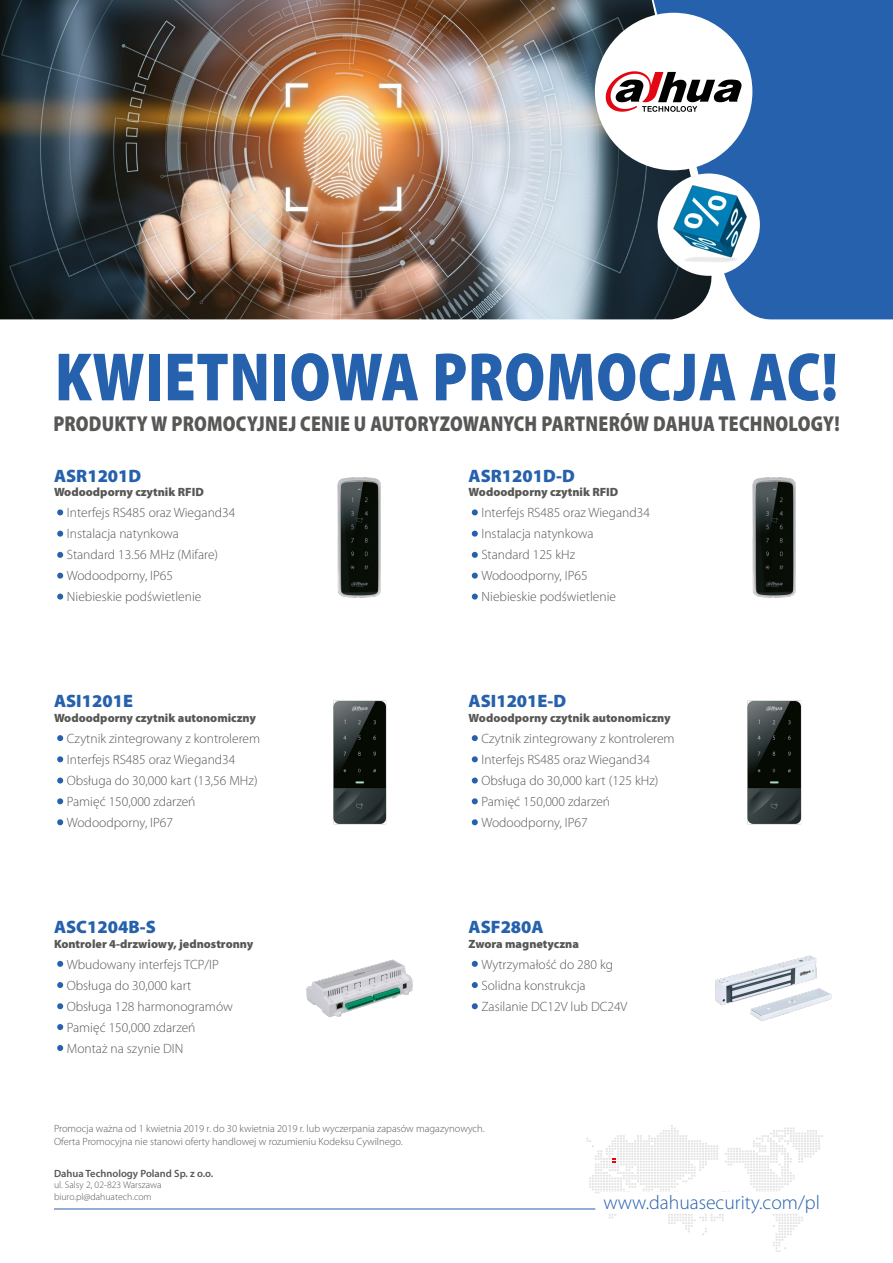
<style>
.page{position:relative;width:893px;height:1263px;background:#fff}
.page>*{position:absolute;margin:0;border:0;box-sizing:border-box;transform-origin:0 0}
.t1{font:900 semi-condensed 69px "Myriad Pro";letter-spacing:.01em;color:#2561ac;scale:.9 1}
.t2{font:900 semi-condensed 21.6px "Myriad Pro";letter-spacing:.01em;color:#575756;scale:.9 1}
.t3{font:300 19.65px "Myriad Pro";color:#2561ac}
.t4{font:900 18px "Myriad Pro";color:#2561ac}
.t5{font:300 13.5px/21px "Myriad Pro";color:#575756}
.t6{font:900 12px "Myriad Pro";color:#575756}
.t7{font:300 10.5px/12.6px "Myriad Pro";color:#575756}
.t8{font:600 10.5px "Myriad Pro";color:#575756}
.t9{font:300 9.75px/11.7px "Myriad Pro";color:#575756}
</style>
<div class="page">
<img style="left:0;top:0;width:648px;height:319px">
<svg style="left:648px;top:0;width:245px;height:319px;background:#2d63a5"></svg>
<svg style="left:586px;top:1125px;width:237px;height:127px"></svg>
<div style="left:600px;top:1192px;width:223px;height:21px;background:#fff"></div>
<hr style="left:54px;top:1208px;width:541px;height:1px;background:#2561ac">
<img style="left:747px;top:700px;width:55px;height:125px">
<svg style="left:472px;top:735px;width:6px;height:6px"></svg>
<svg style="left:472px;top:777px;width:6px;height:6px"></svg>
<svg style="left:472px;top:819px;width:6px;height:6px"></svg>
<svg style="left:472px;top:756px;width:6px;height:6px"></svg>
<svg style="left:472px;top:798px;width:6px;height:6px"></svg>
<img style="left:337px;top:477px;width:44px;height:121px">
<svg style="left:57px;top:509px;width:6px;height:6px"></svg>
<svg style="left:57px;top:552px;width:6px;height:6px"></svg>
<svg style="left:57px;top:594px;width:6px;height:6px"></svg>
<svg style="left:57px;top:531px;width:6px;height:6px"></svg>
<svg style="left:57px;top:573px;width:6px;height:6px"></svg>
<img style="left:715px;top:955px;width:117px;height:66px">
<svg style="left:472px;top:961px;width:6px;height:6px"></svg>
<svg style="left:472px;top:1003px;width:6px;height:6px"></svg>
<svg style="left:472px;top:982px;width:6px;height:6px"></svg>
<img style="left:306px;top:959px;width:107px;height:59px">
<svg style="left:57px;top:961px;width:6px;height:6px"></svg>
<svg style="left:57px;top:1003px;width:6px;height:6px"></svg>
<svg style="left:57px;top:1045px;width:6px;height:6px"></svg>
<svg style="left:57px;top:982px;width:6px;height:6px"></svg>
<svg style="left:57px;top:1024px;width:6px;height:6px"></svg>
<img style="left:333px;top:700px;width:54px;height:125px">
<svg style="left:57px;top:735px;width:6px;height:6px"></svg>
<svg style="left:57px;top:777px;width:6px;height:6px"></svg>
<svg style="left:57px;top:819px;width:6px;height:6px"></svg>
<svg style="left:57px;top:756px;width:6px;height:6px"></svg>
<svg style="left:57px;top:798px;width:6px;height:6px"></svg>
<svg style="left:472px;top:509px;width:6px;height:6px"></svg>
<svg style="left:472px;top:552px;width:6px;height:6px"></svg>
<svg style="left:472px;top:594px;width:6px;height:6px"></svg>
<svg style="left:472px;top:531px;width:6px;height:6px"></svg>
<svg style="left:472px;top:573px;width:6px;height:6px"></svg>
<img style="left:752px;top:477px;width:44px;height:121px">
<div style="left:599px;top:17px;width:149px;height:149px;background:#fff;border-radius:50%"></div>
<div style="left:595px;top:13px;width:157px;height:157px;border:8px solid #fff;border-radius:50%"></div>
<svg style="left:606px;top:71px;width:135px;height:41px"></svg>
<div style="left:660px;top:176px;width:97px;height:97px;background:#fff;border-radius:50%"></div>
<img style="left:672px;top:185px;width:76px;height:80px">
<div style="left:658px;top:173px;width:102px;height:103px;border:5px solid #fff;border-radius:50%"></div>
<h1 class="t1" style="left:55px;top:332px;width:872px">KWIETNIOWA PROMOCJA AC!</h1>
<h2 class="t2" style="left:53px;top:409px;width:875px">PRODUKTY W PROMOCYJNEJ CENIE U AUTORYZOWANYCH PARTNERÓW DAHUA TECHNOLOGY!</h2>
<h3 class="t4" style="left:54px;top:464px;width:89px">ASR1201D</h3>
<p class="t6" style="left:54px;top:484px;width:151px">Wodoodporny czytnik RFID</p>
<p class="t5" style="left:67px;top:502px;width:170px">Interfejs RS485 oraz Wiegand34<br>Instalacja natynkowa<br>Standard 13.56 MHz (Mifare)<br>Wodoodporny, IP65<br>Niebieskie podświetlenie</p>
<h3 class="t4" style="left:54px;top:689px;width:80px">ASI1201E</h3>
<p class="t6" style="left:54px;top:710px;width:204px">Wodoodporny czytnik autonomiczny</p>
<p class="t5" style="left:67px;top:728px;width:195px">Czytnik zintegrowany z kontrolerem<br>Interfejs RS485 oraz Wiegand34<br>Obsługa do 30,000 kart (13,56 MHz)<br>Pamięć 150,000 zdarzeń<br>Wodoodporny, IP67</p>
<h3 class="t4" style="left:54px;top:915px;width:103px">ASC1204B-S</h3>
<p class="t6" style="left:54px;top:935px;width:201px">Kontroler 4-drzwiowy, jednostronny</p>
<p class="t5" style="left:67px;top:953px;width:168px">Wbudowany interfejs TCP/IP<br>Obsługa do 30,000 kart<br>Obsługa 128 harmonogramów<br>Pamięć 150,000 zdarzeń<br>Montaż na szynie DIN</p>
<h3 class="t4" style="left:469px;top:464px;width:108px">ASR1201D-D</h3>
<p class="t6" style="left:469px;top:484px;width:151px">Wodoodporny czytnik RFID</p>
<p class="t5" style="left:481px;top:502px;width:170px">Interfejs RS485 oraz Wiegand34<br>Instalacja natynkowa<br>Standard 125 kHz<br>Wodoodporny, IP65<br>Niebieskie podświetlenie</p>
<h3 class="t4" style="left:469px;top:689px;width:99px">ASI1201E-D</h3>
<p class="t6" style="left:469px;top:710px;width:204px">Wodoodporny czytnik autonomiczny</p>
<p class="t5" style="left:481px;top:728px;width:195px">Czytnik zintegrowany z kontrolerem<br>Interfejs RS485 oraz Wiegand34<br>Obsługa do 30,000 kart (125 kHz)<br>Pamięć 150,000 zdarzeń<br>Wodoodporny, IP67</p>
<h3 class="t4" style="left:469px;top:915px;width:77px">ASF280A</h3>
<p class="t6" style="left:469px;top:935px;width:112px">Zwora magnetyczna</p>
<p class="t5" style="left:481px;top:953px;width:148px">Wytrzymałość do 280 kg<br>Solidna konstrukcja<br>Zasilanie DC12V lub DC24V</p>
<p class="t7" style="left:54px;top:1122px;width:432px">Promocja ważna od 1 kwietnia 2019 r. do 30 kwietnia 2019 r. lub wyczerpania zapasów magazynowych.<br>Oferta Promocyjna nie stanowi oferty handlowej w rozumieniu Kodeksu Cywilnego.</p>
<p class="t8" style="left:54px;top:1166px;width:161px">Dahua Technology Poland Sp. z o.o.</p>
<p class="t9" style="left:54px;top:1179px;width:109px">ul. Salsy 2, 02-823 Warszawa biuro.pl@dahuatech.com</p>
<h3 class="t3" style="left:603px;top:1191px;width:218px">www.dahuasecurity.com/pl</h3>
</div>
